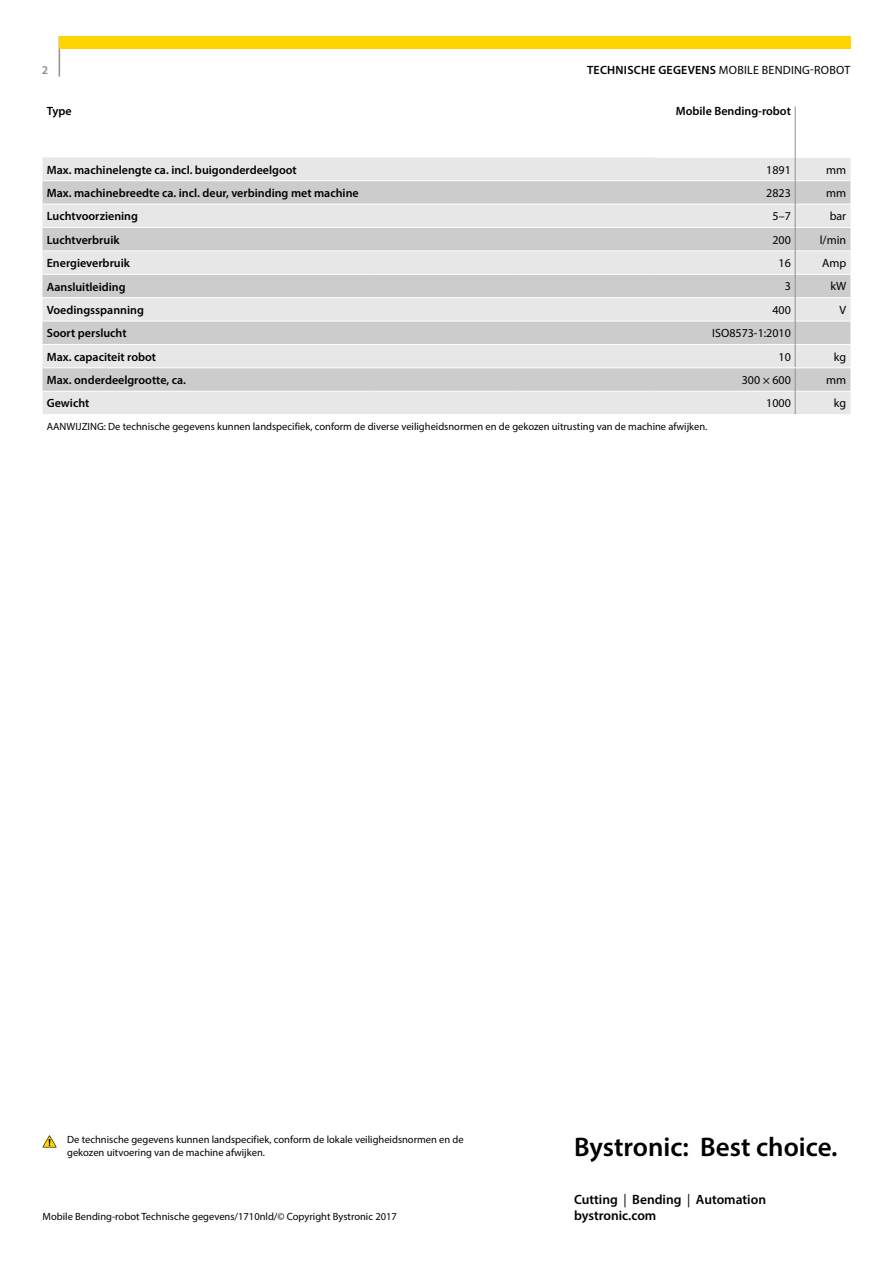
<style>
.page{position:relative;width:893px;height:1263px;background:#fff}
.page>*{position:absolute;margin:0;border:0;box-sizing:border-box;transform-origin:0 0}
.t1{font:600 27px "Myriad Pro";color:#000}
.t2{font:600 13.5px "Myriad Pro";color:#000}
.t3{font:600 12px/23.4px "Myriad Pro";color:#000}
.t4{font:12px "Myriad Pro";color:#000}
.t5{font:12px "Myriad Pro";letter-spacing:.02em;color:#000}
.t6{font:600 12px "Myriad Pro";color:#909090}
.t7{font:10.5px/12.6px "Myriad Pro";color:#000}
.s1{font-weight:600}
.s2{font-weight:400}
</style>
<div class="page">
<hr style="left:59px;top:36px;width:1px;height:41px;background:#909090">
<div style="left:59px;top:36px;width:791px;height:13px;background:#ffd500"></div>
<div style="left:43px;top:157px;width:807px;height:257px;background:#e7e7e7"></div>
<svg style="left:43px;top:181px;width:807px;height:210px;background:#d8d8d8"></svg>
<hr style="left:655px;top:157px;width:140px;height:1px;background:#fff">
<hr style="left:795px;top:157px;width:55px;height:1px;background:#fff">
<hr style="left:43px;top:180px;width:331px;height:1px;background:#fff">
<hr style="left:374px;top:180px;width:140px;height:1px;background:#fff">
<hr style="left:514px;top:180px;width:141px;height:1px;background:#fff">
<hr style="left:655px;top:180px;width:140px;height:1px;background:#fff">
<hr style="left:795px;top:180px;width:55px;height:1px;background:#fff">
<hr style="left:43px;top:204px;width:331px;height:1px;background:#fff">
<hr style="left:374px;top:204px;width:140px;height:1px;background:#fff">
<hr style="left:514px;top:204px;width:141px;height:1px;background:#fff">
<hr style="left:655px;top:204px;width:140px;height:1px;background:#fff">
<hr style="left:795px;top:204px;width:55px;height:1px;background:#fff">
<hr style="left:43px;top:227px;width:331px;height:1px;background:#fff">
<hr style="left:374px;top:227px;width:140px;height:1px;background:#fff">
<hr style="left:514px;top:227px;width:141px;height:1px;background:#fff">
<hr style="left:655px;top:227px;width:140px;height:1px;background:#fff">
<hr style="left:795px;top:227px;width:55px;height:1px;background:#fff">
<hr style="left:43px;top:250px;width:331px;height:1px;background:#fff">
<hr style="left:374px;top:250px;width:140px;height:1px;background:#fff">
<hr style="left:514px;top:250px;width:141px;height:1px;background:#fff">
<hr style="left:655px;top:250px;width:140px;height:1px;background:#fff">
<hr style="left:795px;top:250px;width:55px;height:1px;background:#fff">
<hr style="left:43px;top:274px;width:331px;height:1px;background:#fff">
<hr style="left:374px;top:274px;width:140px;height:1px;background:#fff">
<hr style="left:514px;top:274px;width:141px;height:1px;background:#fff">
<hr style="left:655px;top:274px;width:140px;height:1px;background:#fff">
<hr style="left:795px;top:274px;width:55px;height:1px;background:#fff">
<hr style="left:43px;top:297px;width:331px;height:1px;background:#fff">
<hr style="left:374px;top:297px;width:140px;height:1px;background:#fff">
<hr style="left:514px;top:297px;width:141px;height:1px;background:#fff">
<hr style="left:655px;top:297px;width:140px;height:1px;background:#fff">
<hr style="left:795px;top:297px;width:55px;height:1px;background:#fff">
<hr style="left:43px;top:321px;width:331px;height:1px;background:#fff">
<hr style="left:374px;top:321px;width:140px;height:1px;background:#fff">
<hr style="left:514px;top:321px;width:141px;height:1px;background:#fff">
<hr style="left:655px;top:321px;width:140px;height:1px;background:#fff">
<hr style="left:795px;top:321px;width:55px;height:1px;background:#fff">
<hr style="left:43px;top:344px;width:331px;height:1px;background:#fff">
<hr style="left:374px;top:344px;width:140px;height:1px;background:#fff">
<hr style="left:514px;top:344px;width:141px;height:1px;background:#fff">
<hr style="left:655px;top:344px;width:140px;height:1px;background:#fff">
<hr style="left:795px;top:344px;width:55px;height:1px;background:#fff">
<hr style="left:43px;top:391px;width:331px;height:1px;background:#fff">
<hr style="left:374px;top:391px;width:140px;height:1px;background:#fff">
<hr style="left:514px;top:391px;width:141px;height:1px;background:#fff">
<hr style="left:655px;top:391px;width:140px;height:1px;background:#fff">
<hr style="left:795px;top:391px;width:55px;height:1px;background:#fff">
<hr style="left:795px;top:106px;width:1px;height:51px;background:#909090">
<svg style="left:795px;top:157px;width:1px;height:257px"></svg>
<hr style="left:43px;top:367px;width:331px;height:1px;background:#fff">
<hr style="left:374px;top:367px;width:140px;height:1px;background:#fff">
<hr style="left:514px;top:367px;width:141px;height:1px;background:#fff">
<hr style="left:655px;top:367px;width:140px;height:1px;background:#fff">
<hr style="left:795px;top:367px;width:55px;height:1px;background:#fff">
<svg style="left:43px;top:1135px;width:13px;height:12px"></svg>
<p class="t6" style="left:42px;top:63px;width:8px">2</p>
<p class="t5" style="left:587px;top:63px;width:265px"><span class="s1">TECHNISCHE GEGEVENS</span> MOBILE BENDING-ROBOT</p>
<p class="t3" style="left:47px;top:99px;width:26px">Type</p>
<p class="t3" style="left:676px;top:99px;width:117px">Mobile Bending-robot</p>
<p class="t3" style="left:47px;top:158px;width:313px">Max. machinelengte ca. incl. buigonderdeelgoot<br>Max. machinebreedte ca. incl. deur, verbinding met machine<br>Luchtvoorziening<br>Luchtverbruik<br>Energieverbruik<br>Aansluitleiding<br>Voedingsspanning<br>Soort perslucht</p>
<p class="t4" style="left:766px;top:162px;width:26px">1891</p>
<p class="t4" style="left:826px;top:162px;width:22px">mm</p>
<p class="t4" style="left:766px;top:185px;width:26px">2823</p>
<p class="t4" style="left:826px;top:185px;width:22px">mm</p>
<p class="t4" style="left:773px;top:209px;width:20px">5–7</p>
<p class="t4" style="left:830px;top:209px;width:18px">bar</p>
<p class="t4" style="left:772px;top:232px;width:20px">200</p>
<p class="t4" style="left:820px;top:232px;width:28px">l/min</p>
<p class="t4" style="left:779px;top:256px;width:14px">16</p>
<p class="t4" style="left:822px;top:256px;width:26px">Amp</p>
<p class="t4" style="left:785px;top:279px;width:8px">3</p>
<p class="t4" style="left:830px;top:279px;width:17px">kW</p>
<p class="t4" style="left:772px;top:302px;width:20px">400</p>
<p class="t4" style="left:839px;top:302px;width:8px">V</p>
<p class="t4" style="left:779px;top:349px;width:14px">10</p>
<p class="t4" style="left:834px;top:349px;width:14px">kg</p>
<p class="t4" style="left:742px;top:373px;width:51px">300 × 600</p>
<p class="t4" style="left:826px;top:373px;width:22px">mm</p>
<p class="t4" style="left:766px;top:396px;width:26px">1000</p>
<p class="t4" style="left:834px;top:396px;width:14px">kg</p>
<p class="t4" style="left:712px;top:326px;width:80px">ISO8573-1:2010</p>
<p class="t3" style="left:47px;top:345px;width:141px">Max. capaciteit robot<br>Max. onderdeelgrootte, ca.<br>Gewicht</p>
<p class="t7" style="left:47px;top:420px;width:662px">AANWIJZING: De technische gegevens kunnen landspecifiek, conform de diverse veiligheidsnormen en de gekozen uitrusting van de machine afwijken.</p>
<p class="t7" style="left:67px;top:1133px;width:398px">De technische gegevens kunnen landspecifiek, conform de lokale veiligheidsnormen en de gekozen uitvoering van de machine afwijken.</p>
<p class="t7" style="left:43px;top:1210px;width:356px">Mobile Bending-robot Technische gegevens/1710nld/© Copyright Bystronic 2017</p>
<h1 class="t1" style="left:574px;top:1129px;width:265px">Bystronic: Best choice.</h1>
<p class="t2" style="left:574px;top:1191px;width:193px">Cutting <span class="s2">|</span> Bending <span class="s2">|</span> Automation</p>
<p class="t2" style="left:574px;top:1207px;width:84px">bystronic.com</p>
</div>
